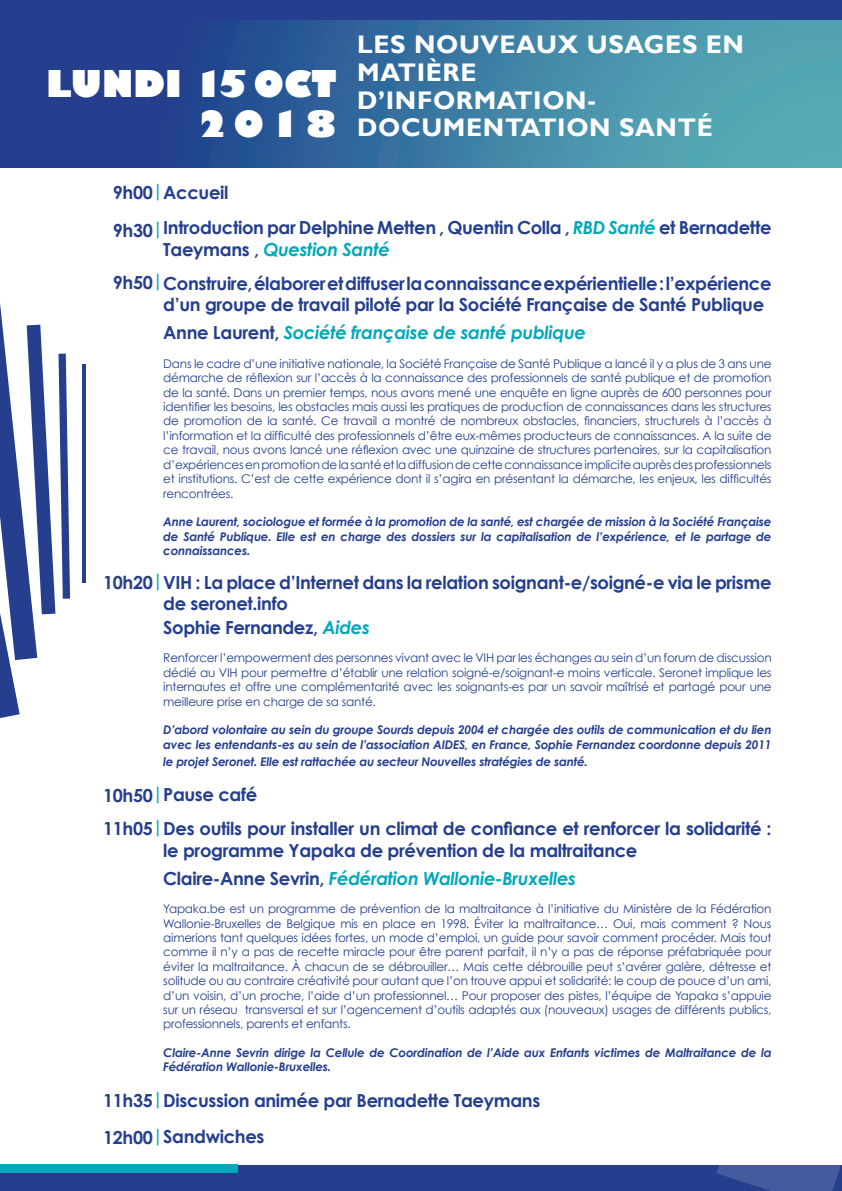
<style>
.page{position:relative;width:842px;height:1191px;background:#253f8e}
.page>*{position:absolute;margin:0;border:0;box-sizing:border-box;transform-origin:0 0}
.t1{font:800 36px/40px "Gill Sans";letter-spacing:-.01em;color:#fff;text-align:right}
.t2{font:700 25.4px/27.8px "Gill Sans";letter-spacing:.025em;color:#fff}
.t3{font:700 18px/21.6px "Century Gothic";letter-spacing:-.02em;color:#253f8e}
.t4{font:italic 700 18px "Century Gothic";letter-spacing:-.02em;color:#01a8ba}
.t5{font:12px/14.4px "Century Gothic";letter-spacing:-.02em;color:#253f8e;text-align:justify}
.t6{font:italic 700 12px/14.4px "Century Gothic";letter-spacing:-.02em;color:#253f8e}
.s1{color:#01a8ba}
.s2{font-style:italic;color:#01a8ba}
.s3{font-style:normal;color:#253f8e}
</style>
<div class="page">
<svg style="left:209px;top:20px;width:633px;height:148px;background:#4082a5"></svg>
<div style="left:0;top:168px;width:842px;height:996px;background:#fff"></div>
<svg style="left:716px;top:1164px;width:126px;height:27px;fill:#455b9e"></svg>
<hr style="left:82px;top:364px;width:3px;height:218px;background:#253f8e">
<svg style="left:0;top:303px;width:70px;height:415px"></svg>
<div style="left:0;top:1164px;width:238px;height:8px;background:#01a8ba"></div>
<p class="t1" style="left:46px;top:63px;width:292px">LUNDI 15 OCT<br>2018</p>
<p class="t2" style="left:357px;top:31px;width:388px">LES NOUVEAUX USAGES EN<br>MATIÈRE<br>D’INFORMATION-<br>DOCUMENTATION SANTÉ</p>
<p class="t3" style="left:113px;top:181px;width:117px">9h00<span class="s1">|</span>Accueil</p>
<p class="t3" style="left:163px;top:216px;width:610px">Introduction par Delphine Metten , Quentin Colla , <span class="s2">RBD Santé</span> et Bernadette<br>Taeymans , <span class="s2">Question Santé</span></p>
<p class="t3" style="left:163px;top:272px;width:610px;text-indent:-50px">9h50<span class="s1">|</span>Construire, élaborer et diffuser la connaissance expérientielle : l’expérience d’un groupe de travail piloté par la Société Française de Santé Publique</p>
<p class="t4" style="left:163px;top:321px;width:424px"><span class="s3">Anne Laurent,</span> Société française de santé publique</p>
<p class="t5" style="left:163px;top:356px;width:610px">Dans le cadre d’une initiative nationale, la Société Française de Santé Publique a lancé il y a plus de 3 ans une démarche de réflexion sur l’accès à la connaissance des professionnels de santé publique et de promotion de la santé. Dans un premier temps, nous avons mené une enquête en ligne auprès de 600 personnes pour identifier les besoins, les obstacles mais aussi les pratiques de production de connaissances dans les structures de promotion de la santé. Ce travail a montré de nombreux obstacles, financiers, structurels à l’accès à l’information et la difficulté des professionnels d’être eux-mêmes producteurs de connaissances. A la suite de ce travail, nous avons lancé une réflexion avec une quinzaine de structures partenaires, sur la capitalisation d’expériences en promotion de la santé et la diffusion de cette connaissance implicite auprès des professionnels et institutions. C’est de cette expérience dont il s’agira en présentant la démarche, les enjeux, les difficultés rencontrées.</p>
<p class="t6" style="left:163px;top:514px;width:610px;text-align:justify">Anne Laurent, sociologue et formée à la promotion de la santé, est chargée de mission à la Société Française de Santé Publique. Elle est en charge des dossiers sur la capitalisation de l’expérience, et le partage de connaissances.</p>
<p class="t3" style="left:163px;top:571px;width:610px;text-indent:-60px">10h20<span class="s1">|</span>VIH : La place d’Internet dans la relation soignant-e/soigné-e via le prisme de seronet.info</p>
<p class="t3" style="left:163px;top:616px;width:208px">Sophie Fernandez, <span class="s2">Aides</span></p>
<p class="t5" style="left:163px;top:651px;width:610px">Renforcer l’empowerment des personnes vivant avec le VIH par les échanges au sein d’un forum de discussion dédié au VIH pour permettre d’établir une relation soigné-e/soignant-e moins verticale. Seronet implique les internautes et offre une complémentarité avec les soignants-es par un savoir maîtrisé et partagé pour une meilleure prise en charge de sa santé.</p>
<p class="t6" style="left:163px;top:722px;width:610px">D’abord volontaire au sein du groupe Sourds depuis 2004 et chargée des outils de communication et du lien avec les entendants-es au sein de l’association AIDES, en France, Sophie Fernandez coordonne depuis 2011</p>
<p class="t6" style="left:163px;top:753px;width:426px">le projet Seronet. Elle est rattachée au secteur Nouvelles stratégies de santé.</p>
<p class="t3" style="left:103px;top:783px;width:156px">10h50<span class="s1">|</span>Pause café</p>
<p class="t3" style="left:163px;top:817px;width:610px;text-indent:-60px">11h05<span class="s1">|</span>Des outils pour installer un climat de confiance et renforcer la solidarité : le programme Yapaka de prévention de la maltraitance</p>
<p class="t4" style="left:163px;top:866px;width:414px"><span class="s3">Claire-Anne Sevrin,</span> Fédération Wallonie-Bruxelles</p>
<p class="t5" style="left:163px;top:901px;width:610px">Yapaka.be est un programme de prévention de la maltraitance à l’initiative du Ministère de la Fédération Wallonie-Bruxelles de Belgique mis en place en 1998. Éviter la maltraitance… Oui, mais comment ? Nous aimerions tant quelques idées fortes, un mode d’emploi, un guide pour savoir comment procéder. Mais tout comme il n’y a pas de recette miracle pour être parent parfait, il n’y a pas de réponse préfabriquée pour éviter la maltraitance. À chacun de se débrouiller… Mais cette débrouille peut s’avérer galère, détresse et solitude ou au contraire créativité pour autant que l’on trouve appui et solidarité: le coup de pouce d’un ami, d’un voisin, d’un proche, l’aide d’un professionnel… Pour proposer des pistes, l’équipe de Yapaka s’appuie sur un réseau transversal et sur l’agencement d’outils adaptés aux (nouveaux) usages de différents publics, professionnels, parents et enfants.</p>
<p class="t6" style="left:163px;top:1045px;width:610px">Claire-Anne Sevrin dirige la Cellule de Coordination de l’Aide aux Enfants victimes de Maltraitance de la<br>Fédération Wallonie-Bruxelles.</p>
<p class="t3" style="left:103px;top:1089px;width:439px">11h35<span class="s1">|</span>Discussion animée par Bernadette Taeymans</p>
<p class="t3" style="left:103px;top:1125px;width:163px">12h00<span class="s1">|</span>Sandwiches</p>
<p class="t3" style="left:113px;top:219px;width:52px">9h30<span class="s1">|</span></p>
</div>
